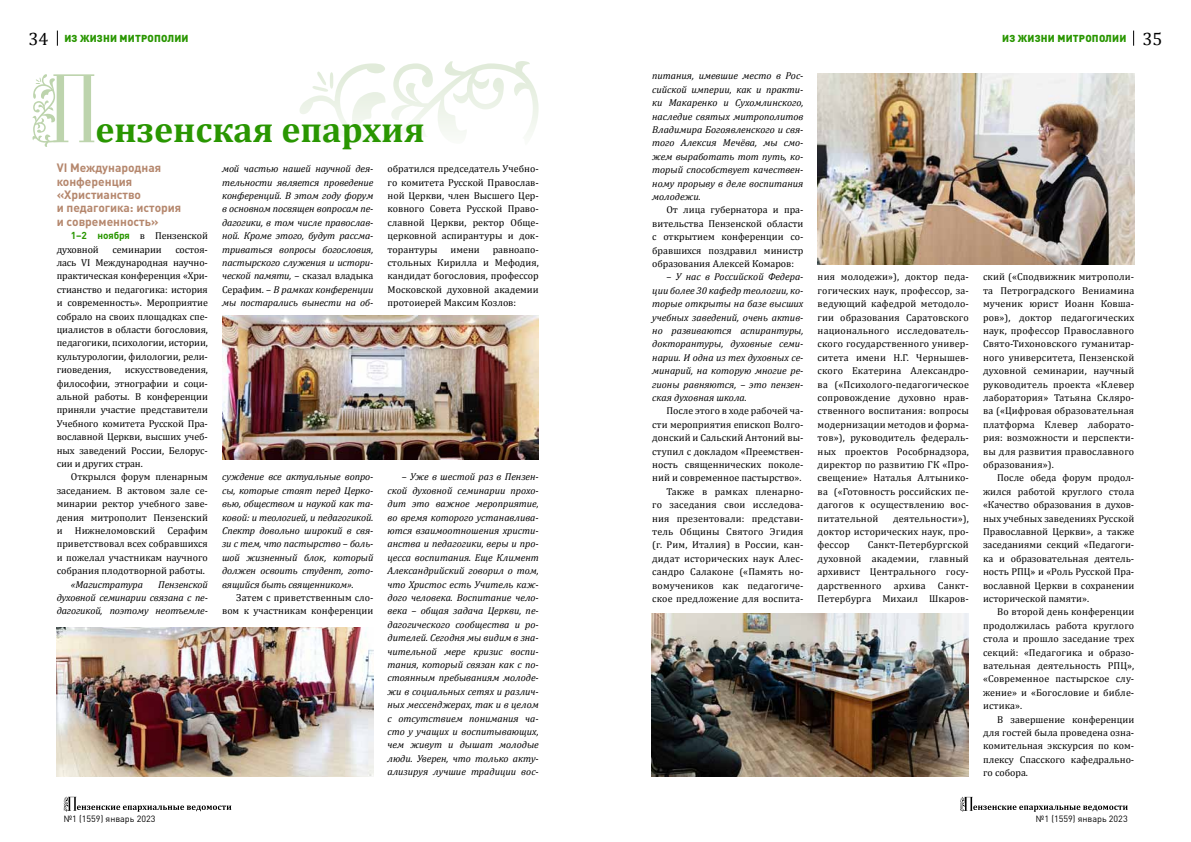
<style>
.page{position:relative;width:1191px;height:842px;background:#fff}
.page>*{position:absolute;margin:0;border:0;box-sizing:border-box;transform-origin:0 0}
.t1{font:700 36px "Cambria";color:#299601}
.t2{font:18px "Cambria";color:#000}
.t3{font:700 12px/13.4px "DIN Pro";color:#b5876d}
.t4{font:10px/13.4px "Cambria";color:#000;text-align:justify}
.t5{font:italic 10px/13.4px "Cambria";letter-spacing:-.01em;color:#000;text-align:justify}
.t6{font:900 10px "DIN Pro";letter-spacing:.02em;color:#299601}
.t7{font:9px "DIN Pro";color:#000}
.s1{font-family:"Cambria";font-weight:400;font-size:18px;color:#000}
.s2{font-family:"DIN Pro";font-weight:700;color:#299601}
.s3{font-style:normal}
</style>
<div class="page">
<svg style="left:300px;top:61px;width:238px;height:74px"></svg>
<svg style="left:33px;top:74px;width:61px;height:73px"></svg>
<img style="left:222px;top:316px;width:317px;height:144px">
<img style="left:817px;top:74px;width:317px;height:190px">
<img style="left:57px;top:627px;width:316px;height:150px">
<img style="left:652px;top:614px;width:317px;height:163px">
<svg style="left:64px;top:797px;width:167px;height:15px"></svg>
<svg style="left:57px;top:31px;width:1px;height:15px"></svg>
<svg style="left:960px;top:797px;width:167px;height:15px"></svg>
<svg style="left:1133px;top:31px;width:1px;height:15px"></svg>
<h2 class="t2" style="left:28px;top:28px;width:21px">34</h2>
<p class="t6" style="left:64px;top:29px;width:126px">Из жизни митрополии</p>
<p class="t6" style="left:1002px;top:29px;width:162px">Из жизни митрополии <span class="s1">35</span></p>
<h1 class="t1" style="left:95px;top:104px;width:331px">ензенская епархия</h1>
<p class="t3" style="left:57px;top:160px;width:126px">VI Международная конференция «Христианство<br>и педагогика: история и современность»</p>
<p class="t4" style="left:57px;top:229px;width:153px;text-indent:14px"><span class="s2">1–2 ноября</span> в Пензенской духовной</p>
<p class="t4" style="left:57px;top:242px;width:153px;text-indent:119px">состоя&shy;лась VI Международная научно&shy;практическая конференция «Хри&shy;стианство и педагогика: история и современность». Мероприятие собрало на своих площадках спе&shy;циалистов в области богословия, педагогики, психологии, истории, культурологии, филологии, рели&shy;гиоведения,</p>
<p class="t4" style="left:112px;top:242px;width:51px">семинарии</p>
<p class="t4" style="left:57px;top:363px;width:153px;text-indent:68px">искусствоведения, философии, этнографии и соци&shy;альной работы. В конференции приняли участие представители Учебного комитета Русской Пра&shy;вославной Церкви, высших учеб&shy;ных заведений России, Белорус&shy;сии и других стран.</p>
<p class="t4" style="left:57px;top:470px;width:153px;text-indent:14px">Открылся форум пленарным заседанием. В актовом зале се&shy;минарии ректор учебного заве&shy;дения митрополит Пензенский и Нижнеломовский Серафим приветствовал всех собравшихся и пожелал участникам научного собрания плодотворной работы.</p>
<p class="t5" style="left:71px;top:577px;width:74px">«Магистратура</p>
<p class="t5" style="left:57px;top:577px;width:153px;text-indent:102px">Пензенской духовной семинарии связана с пе&shy;дагогикой, поэтому неотъемле-</p>
<p class="t5" style="left:222px;top:162px;width:153px">мой частью нашей научной дея&shy;тельности является проведение конференций. В этом году форум в основном посвящен вопросам пе&shy;дагогики, в том числе православ&shy;ной. Кроме этого, будут рассма&shy;триваться вопросы богословия, пастырского служения и истори&shy;ческой памяти, <span class="s3">– сказал владыка Серафим. –</span> В рамках конференции мы постарались вынести на об-</p>
<p class="t4" style="left:387px;top:162px;width:153px">обратился председатель Учебно&shy;го комитета Русской Православ&shy;ной Церкви, член Высшего Цер&shy;ковного Совета Русской Право&shy;славной Церкви, ректор Обще&shy;церковной аспирантуры и док&shy;торантуры</p>
<p class="t4" style="left:387px;top:242px;width:153px;text-indent:105px">равноапо&shy;стольных Кирилла и Мефодия, кандидат богословия, профессор Московской духовной академии протоиерей Максим Козлов:</p>
<p class="t4" style="left:450px;top:242px;width:31px">имени</p>
<p class="t5" style="left:222px;top:470px;width:153px">суждение все актуальные вопро&shy;сы, которые стоят перед Церко&shy;вью, обществом и наукой как та&shy;ковой: и теологией, и педагогикой.<br>Спектр довольно широкий в свя&shy;зи с тем, что пастырство – боль&shy;шой жизненный блок, который должен освоить студент, гото&shy;вящийся быть священником».</p>
<p class="t4" style="left:222px;top:591px;width:153px;text-align:right">Затем с приветственным сло&shy;вом к участникам конференции</p>
<p class="t5" style="left:387px;top:470px;width:153px;text-indent:14px"><span class="s3">–</span> Уже в шестой раз в Пензен&shy;ской духовной семинарии прохо&shy;дит это важное мероприятие, во время которого устанавлива&shy;ются взаимоотношения христи&shy;анства и педагогики, веры и про&shy;цесса воспитания. Еще Климент Александрийский говорил о том, что Христос есть Учитель каж&shy;дого человека. Воспитание чело&shy;века – общая задача Церкви, пе&shy;дагогического сообщества и ро&shy;дителей. Сегодня мы видим в зна&shy;чительной мере кризис воспи&shy;тания, который связан как с по&shy;стоянным пребываниям молоде&shy;жи в социальных сетях и различ&shy;ных мессенджерах, так и в целом с отсутствием понимания ча&shy;сто у учащих и воспитывающих, чем живут и дышат молодые люди. Уверен, что только акту&shy;ализируя лучшие традиции вос-</p>
<p class="t5" style="left:652px;top:69px;width:153px">питания, имевшие место в Рос&shy;сийской империи, как и практи&shy;ки Макаренко и Сухомлинского, наследие святых митрополитов Владимира Богоявленского и свя&shy;того Алексия Мечёва, мы смо&shy;жем выработать тот путь, ко&shy;торый способствует качествен&shy;ному прорыву в деле воспитания молодежи.</p>
<p class="t4" style="left:652px;top:203px;width:153px;text-indent:14px">От лица губернатора и пра&shy;вительства Пензенской области с открытием конференции со&shy;бравшихся поздравил министр образования Алексей Комаров:</p>
<p class="t5" style="left:652px;top:270px;width:153px;text-indent:14px"><span class="s3">–</span> У нас в Российской Федера&shy;ции более 30 кафедр теологии, ко&shy;торые открыты на базе высших учебных заведений, очень актив&shy;но развиваются аспирантуры, докторантуры, духовные семи&shy;нарии. И одна из тех духовных се&shy;минарий, на которую многие ре&shy;гионы равняются, – это пензен&shy;ская духовная школа.</p>
<p class="t4" style="left:652px;top:404px;width:153px;text-align:right">После этого в ходе рабочей ча&shy;сти мероприятия епископ Волго&shy;донский и Сальский Антоний вы&shy;ступил с докладом «Преемствен&shy;ность священнических поколе&shy;ний и современное пастырство».<br>Также в рамках пленарно-<br>го заседания свои исследова&shy;ния презентовали: представи&shy;тель Общины Святого Эгидия (г. Рим, Италия) в России, кан&shy;дидат исторических наук Алес&shy;сандро Салаконе («Память но&shy;вомучеников как педагогиче&shy;ское предложение для воспита-</p>
<p class="t4" style="left:817px;top:270px;width:153px">ния молодежи»), доктор педа&shy;гогических наук, профессор, за&shy;ведующий кафедрой методоло&shy;гии образования Саратовского национального исследователь&shy;ского государственного универ&shy;ситета имени Н.Г. Чернышев&shy;ского Екатерина Александро&shy;ва («Психолого-педагогическое сопровождение духовно нрав&shy;ственного воспитания: вопросы модернизации методов и форма&shy;тов»), руководитель федераль&shy;ных проектов Рособрнадзора, директор по развитию ГК «Про&shy;свещение» Наталья Алтынико&shy;ва («Готовность российских пе&shy;дагогов к осуществлению вос&shy;питательной</p>
<p class="t4" style="left:817px;top:511px;width:153px;text-indent:76px">деятельности»), доктор исторических наук, про&shy;фессор</p>
<p class="t4" style="left:817px;top:538px;width:153px;text-indent:50px">Санкт-Петербургской духовной академии, главный архивист Центрального госу&shy;дарственного архива Санкт-Петербурга Михаил Шкаров-</p>
<p class="t4" style="left:983px;top:270px;width:153px">ский («Сподвижник митрополи&shy;та Петроградского Вениамина мученик юрист Иоанн Ковша&shy;ров»), доктор педагогических наук, профессор Православного Свято-Тихоновского гуманитар&shy;ного университета, Пензенской духовной семинарии, научный руководитель проекта «Клевер лаборатория» Татьяна Скляро&shy;ва («Цифровая образовательная платформа Клевер лаборато&shy;рия: возможности и перспекти&shy;вы для развития православного образования»).</p>
<p class="t4" style="left:983px;top:471px;width:153px;text-indent:14px">После обеда форум продол&shy;жился работой круглого стола «Качество образования в духов&shy;ных учебных заведениях Русской Православной Церкви», а также заседаниями секций «Педагоги&shy;ка и образовательная деятель&shy;ность РПЦ» и «Роль Русской Пра&shy;вославной Церкви в сохранении исторической памяти».</p>
<p class="t4" style="left:983px;top:605px;width:153px;text-indent:14px">Во второй день конференции продолжилась работа круглого стола и прошло заседание трех секций: «Педагогика и образо&shy;вательная деятельность РПЦ», «Современное пастырское слу&shy;жение» и «Богословие и библе&shy;истика».</p>
<p class="t4" style="left:983px;top:712px;width:153px;text-indent:14px">В завершение конференции для гостей была проведена озна&shy;комительная экскурсия по ком&shy;плексу Спасского кафедрально&shy;го собора.</p>
<p class="t7" style="left:64px;top:811px;width:93px">№1 (1559) январь 2023</p>
<p class="t7" style="left:1036px;top:811px;width:93px">№1 (1559) январь 2023</p>
</div>
